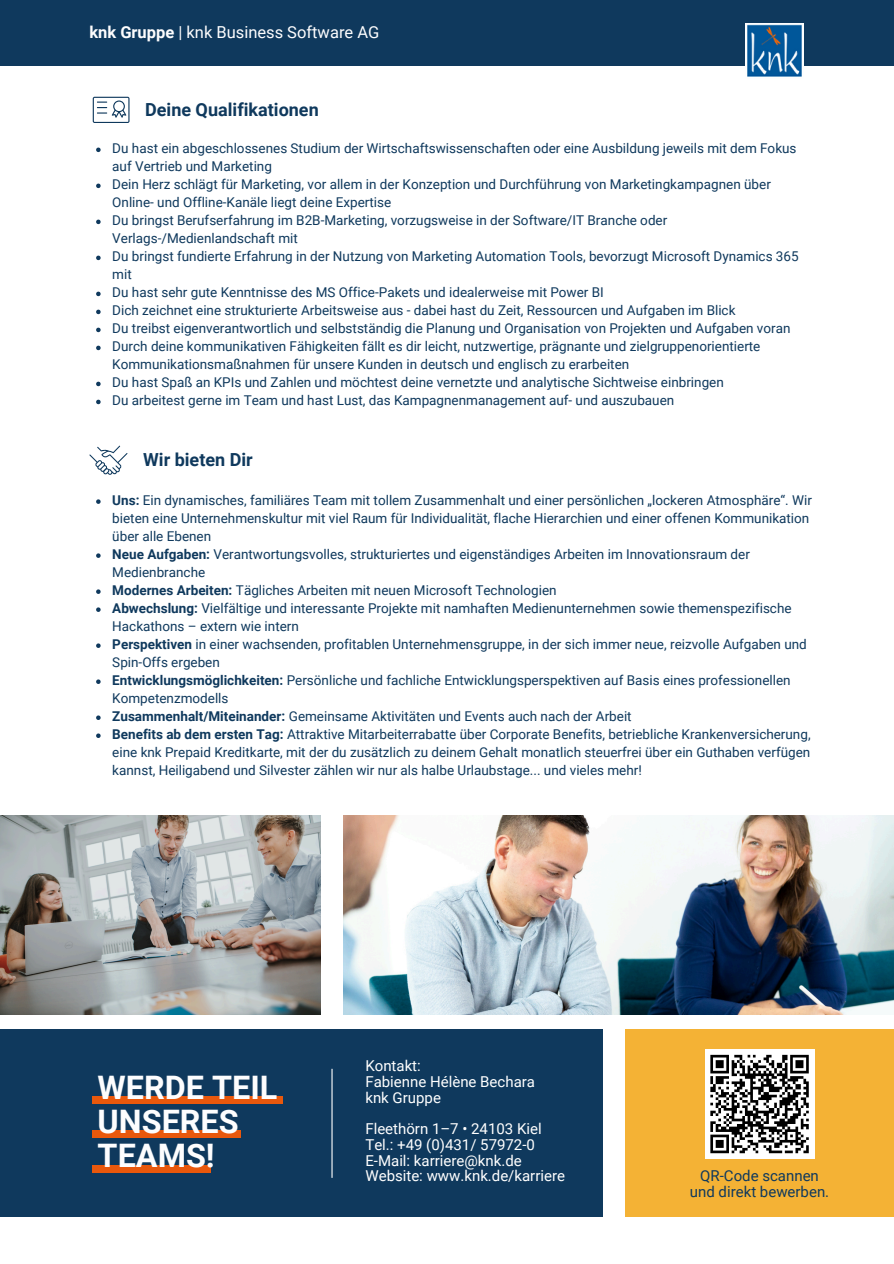
<style>
.page{position:relative;width:894px;height:1264px;background:#fff}
.page>*{position:absolute;margin:0;border:0;box-sizing:border-box;transform-origin:0 0}
.t1{font:700 32.4px/33.8px "Roboto";color:#fdfdfe}
.t2{font:700 18px "Roboto";color:#0f395d}
.t3{font:16.5px "Roboto";color:#fdfdfe}
.t4{font:15px/15.8px "Roboto";color:#fff}
.t5{font:15px/15.8px "Roboto";color:#0f395d;text-align:center}
.t6{font:13.5px/18px "Roboto";color:#0f395d}
.s1{font-weight:700}
</style>
<div class="page">
<div style="left:0;top:1029px;width:602px;height:187px;background:#0f395d"></div>
<div style="left:93px;top:1096px;width:190px;height:7px;background:#e9580c"></div>
<div style="left:93px;top:1130px;width:148px;height:7px;background:#e9580c"></div>
<div style="left:93px;top:1164px;width:118px;height:8px;background:#e9580c"></div>
<svg style="left:89px;top:445px;width:38px;height:30px"></svg>
<img style="left:0;top:815px;width:321px;height:199px">
<img style="left:343px;top:815px;width:550px;height:199px">
<hr style="left:331px;top:1068px;width:1px;height:109px;background:#fdfdfe">
<svg style="left:96px;top:499px;width:5px;height:5px"></svg>
<svg style="left:96px;top:553px;width:5px;height:5px"></svg>
<svg style="left:96px;top:589px;width:5px;height:5px"></svg>
<svg style="left:96px;top:607px;width:5px;height:5px"></svg>
<svg style="left:96px;top:643px;width:5px;height:5px"></svg>
<svg style="left:96px;top:679px;width:5px;height:5px"></svg>
<svg style="left:96px;top:715px;width:5px;height:5px"></svg>
<svg style="left:96px;top:733px;width:5px;height:5px"></svg>
<div style="left:0;top:0;width:893px;height:65px;background:#0f395d"></div>
<img style="left:745px;top:23px;width:58px;height:54px">
<svg style="left:93px;top:97px;width:36px;height:26px"></svg>
<svg style="left:96px;top:148px;width:5px;height:4px"></svg>
<svg style="left:96px;top:184px;width:5px;height:4px"></svg>
<svg style="left:96px;top:220px;width:5px;height:4px"></svg>
<svg style="left:96px;top:256px;width:5px;height:4px"></svg>
<svg style="left:96px;top:292px;width:5px;height:4px"></svg>
<svg style="left:96px;top:310px;width:5px;height:4px"></svg>
<svg style="left:96px;top:328px;width:5px;height:4px"></svg>
<svg style="left:96px;top:346px;width:5px;height:4px"></svg>
<svg style="left:96px;top:382px;width:5px;height:4px"></svg>
<svg style="left:96px;top:400px;width:5px;height:4px"></svg>
<div style="left:625px;top:1029px;width:268px;height:187px;background:#f4b235"></div>
<div style="left:704px;top:1049px;width:109px;height:109px;background:#fff"></div>
<svg style="left:710px;top:1054px;width:99px;height:100px"></svg>
<h1 class="t3" style="left:89px;top:23px;width:291px"><span class="s1">knk Gruppe</span> | knk Business Software AG</h1>
<p class="t2" style="left:145px;top:99px;width:175px">Deine Qualifikationen</p>
<p class="t6" style="left:112px;top:140px;width:685px">Du hast ein abgeschlossenes Studium der Wirtschaftswissenschaften oder eine Ausbildung jeweils mit dem Fokus auf Vertrieb und Marketing</p>
<p class="t6" style="left:112px;top:176px;width:660px">Dein Herz schlägt für Marketing, vor allem in der Konzeption und Durchführung von Marketingkampagnen über<br>Online- und Offline-Kanäle liegt deine Expertise</p>
<p class="t6" style="left:112px;top:212px;width:556px">Du bringst Berufserfahrung im B2B-Marketing, vorzugsweise in der Software/IT Branche oder<br>Verlags-/Medienlandschaft mit</p>
<h2 class="t6" style="left:112px;top:248px;width:687px">Du bringst fundierte Erfahrung in der Nutzung von Marketing Automation Tools, bevorzugt Microsoft Dynamics 365 mit</h2>
<p class="t6" style="left:112px;top:284px;width:493px">Du hast sehr gute Kenntnisse des MS Office-Pakets und idealerweise mit Power BI</p>
<p class="t6" style="left:112px;top:302px;width:624px">Dich zeichnet eine strukturierte Arbeitsweise aus - dabei hast du Zeit, Ressourcen und Aufgaben im Blick</p>
<p class="t6" style="left:112px;top:320px;width:679px">Du treibst eigenverantwortlich und selbstständig die Planung und Organisation von Projekten und Aufgaben voran</p>
<p class="t6" style="left:112px;top:338px;width:649px">Durch deine kommunikativen Fähigkeiten fällt es dir leicht, nutzwertige, prägnante und zielgruppenorientierte<br>Kommunikationsmaßnahmen für unsere Kunden in deutsch und englisch zu erarbeiten</p>
<p class="t6" style="left:112px;top:374px;width:613px">Du hast Spaß an KPIs und Zahlen und möchtest deine vernetzte und analytische Sichtweise einbringen</p>
<p class="t6" style="left:112px;top:392px;width:563px">Du arbeitest gerne im Team und hast Lust, das Kampagnenmanagement auf- und auszubauen</p>
<p class="t2" style="left:143px;top:450px;width:111px">Wir bieten Dir</p>
<p class="t6" style="left:112px;top:491px;width:701px"><span class="s1">Uns:</span> Ein dynamisches, familiäres Team mit tollem Zusammenhalt und einer persönlichen „lockeren Atmosphäre“. Wir bieten eine Unternehmenskultur mit viel Raum für Individualität, flache Hierarchien und einer offenen Kommunikation über alle Ebenen</p>
<h2 class="t6" style="left:112px;top:545px;width:639px"><span class="s1">Neue Aufgaben:</span> Verantwortungsvolles, strukturiertes und eigenständiges Arbeiten im Innovationsraum der<br>Medienbranche</h2>
<p class="t6" style="left:112px;top:581px;width:445px"><span class="s1">Modernes Arbeiten:</span> Tägliches Arbeiten mit neuen Microsoft Technologien</p>
<p class="t6" style="left:112px;top:599px;width:680px"><span class="s1">Abwechslung:</span> Vielfältige und interessante Projekte mit namhaften Medienunternehmen sowie themenspezifische<br>Hackathons – extern wie intern</p>
<p class="t6" style="left:112px;top:635px;width:696px"><span class="s1">Perspektiven</span> in einer wachsenden, profitablen Unternehmensgruppe, in der sich immer neue, reizvolle Aufgaben und<br>Spin-Offs ergeben</p>
<p class="t6" style="left:112px;top:671px;width:679px"><span class="s1">Entwicklungsmöglichkeiten:</span> Persönliche und fachliche Entwicklungsperspektiven auf Basis eines professionellen<br>Kompetenzmodells</p>
<p class="t6" style="left:112px;top:707px;width:520px"><span class="s1">Zusammenhalt/Miteinander:</span> Gemeinsame Aktivitäten und Events auch nach der Arbeit</p>
<p class="t6" style="left:112px;top:725px;width:699px;text-align:justify"><span class="s1">Benefits ab dem ersten Tag:</span> Attraktive Mitarbeiterrabatte über Corporate Benefits, betriebliche Krankenversicherung, eine knk Prepaid Kreditkarte, mit der du zusätzlich zu deinem Gehalt monatlich steuerfrei über ein Guthaben verfügen kannst, Heiligabend und Silvester zählen wir nur als halbe Urlaubstage... und vieles mehr!</p>
<p class="t1" style="left:98px;top:1071px;width:181px">WERDE TEIL<br>UNSERES<br>TEAMS!</p>
<p class="t4" style="left:365px;top:1058px;width:171px">Kontakt:<br>Fabienne Hélène Bechara knk Gruppe</p>
<p class="t4" style="left:365px;top:1121px;width:201px">Fleethörn 1–7 • 24103 Kiel<br>Tel.: +49 (0)431/ 57972-0<br>E-Mail: karriere@knk.de<br>Website: www.knk.de/karriere</p>
<h4 class="t5" style="left:689px;top:1168px;width:141px">QR-Code scannen und direkt bewerben.</h4>
</div>
